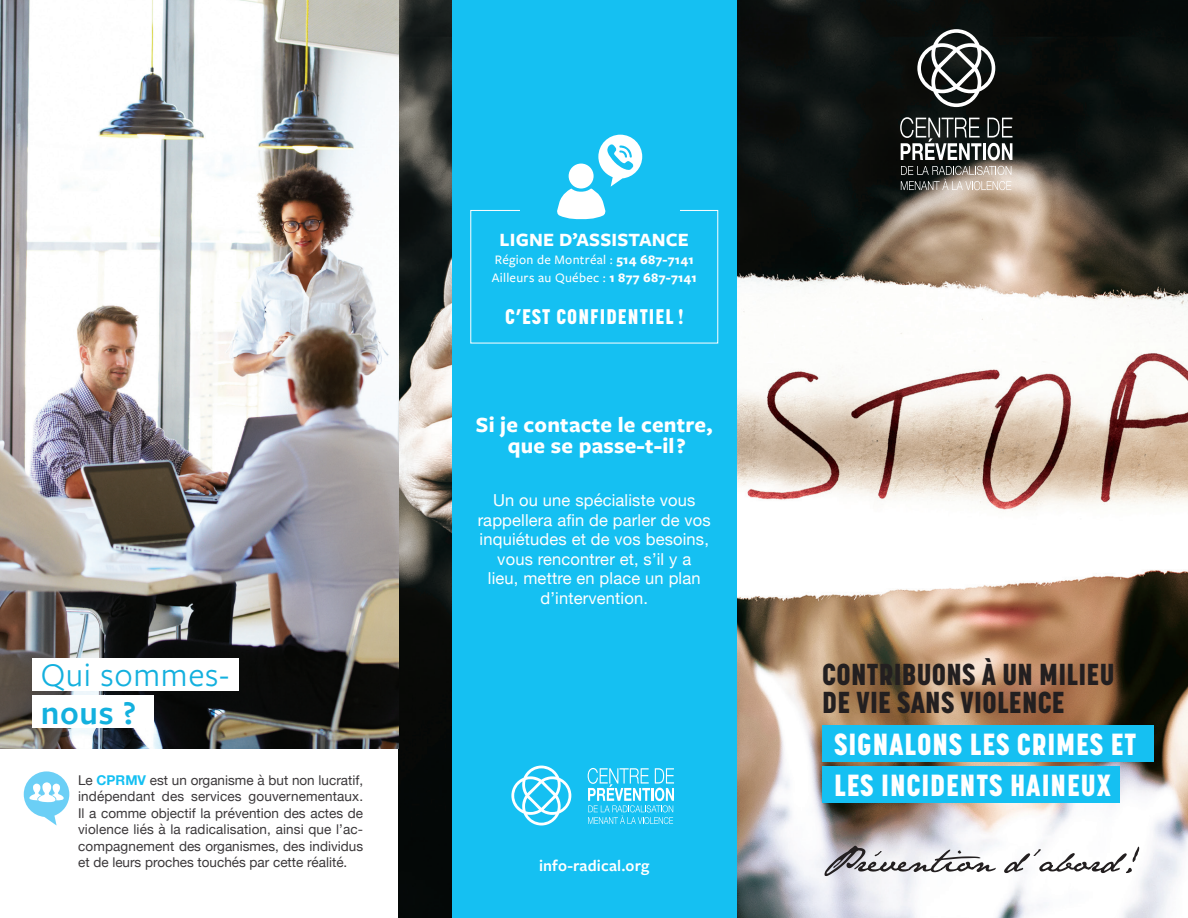
<style>
.page{position:relative;width:1188px;height:918px;background:#fff}
.page>*{position:absolute;margin:0;border:0;box-sizing:border-box;transform-origin:0 0}
.TEXTE{font:34.5px "Freight Sans Pro";letter-spacing:.02em;color:#13b0de}
.TEXTE-2{font:600 34.5px "Freight Sans Pro";color:#13b0de}
.t1{font:800 30.3px "Korolev Condensed";letter-spacing:.03em;color:#fff}
.t2{font:800 30px/28.5px "Korolev Condensed";letter-spacing:.01em;color:#231f20}
.TEXTE-3{font:700 22.5px/21px "Freight Sans Pro";letter-spacing:.01em;color:#fff;text-align:center}
.TEXTE-4{font:800 21px "Korolev Condensed";letter-spacing:.05em;color:#fff}
.TEXTE-5{font:700 19.5px "Freight Sans Pro";letter-spacing:.01em;color:#fff}
.TEXTE-6{font:16.5px/19.5px "Helvetica Neue";letter-spacing:.01em;color:#fff;text-align:center}
.TEXTE-7{font:600 16.5px "Freight Sans Pro";letter-spacing:.01em;color:#fff}
.t3{font:13.5px/16.5px "Helvetica Neue";color:#3b383a;text-align:justify}
.TEXTE-8{font:500 13.5px "Freight Sans Pro";letter-spacing:.02em;color:#fff}
.s1{font-weight:700;color:#15c0f2}
.s2{font-weight:700}
</style>
<div class="page">
<img style="left:399px;top:0;width:789px;height:918px">
<img style="left:0;top:0;width:399px;height:749px">
<div style="left:452px;top:0;width:285px;height:918px;background:#15c0f2"></div>
<svg style="left:557px;top:135px;width:85px;height:84px"></svg>
<div style="left:822px;top:725px;width:332px;height:37px;background:#15c0f2"></div>
<div style="left:822px;top:766px;width:298px;height:37px;background:#15c0f2"></div>
<div style="left:32px;top:695px;width:121px;height:33px;background:#fff"></div>
<div style="left:32px;top:658px;width:207px;height:33px;background:#fff"></div>
<svg style="left:24px;top:771px;width:45px;height:55px"></svg>
<svg style="left:825px;top:846px;width:314px;height:30px"></svg>
<svg style="left:900px;top:117px;width:81px;height:43px"></svg>
<hr style="left:983px;top:143px;width:3px;height:17px;background:#fff">
<svg style="left:987px;top:118px;width:25px;height:42px"></svg>
<svg style="left:901px;top:166px;width:110px;height:24px;background:#8b847d"></svg>
<svg style="left:917px;top:29px;width:78px;height:78px"></svg>
<svg style="left:588px;top:768px;width:86px;height:56px"></svg>
<svg style="left:511px;top:766px;width:60px;height:60px"></svg>
<p class="TEXTE" style="left:41px;top:652px;width:190px">Qui sommes-</p>
<p class="TEXTE-2" style="left:41px;top:689px;width:97px">nous ?</p>
<p class="t3" style="left:78px;top:772px;width:287px">Le <span class="s1">CPRMV</span> est un organisme à but non lucratif, indépendant des services gouvernementaux.<br>Il a comme objectif la prévention des actes de violence liés à la radicalisation, ainsi que l’ac&shy;compagnement des organismes, des individus et de leurs proches touchés par cette réalité.</p>
<p class="TEXTE-5" style="left:500px;top:227px;width:191px">LIGNE D’ASSISTANCE</p>
<p class="TEXTE-8" style="left:495px;top:251px;width:200px">Région de Montréal : <span class="s2">514 687-7141</span></p>
<p class="TEXTE-8" style="left:492px;top:269px;width:207px">Ailleurs au Québec : <span class="s2">1 877 687-7141</span></p>
<p class="TEXTE-4" style="left:505px;top:303px;width:179px">C’EST CONFIDENTIEL !</p>
<p class="TEXTE-3" style="left:476px;top:413px;width:239px">Si je contacte le centre, que se passe-t-il ?</p>
<p class="TEXTE-6" style="left:478px;top:491px;width:235px">Un ou une spécialiste vous rappellera afin de parler de vos inquiétudes et de vos besoins, vous rencontrer et, s’il y a<br>lieu, mettre en place un plan d’intervention.</p>
<p class="TEXTE-7" style="left:539px;top:855px;width:112px">info-radical.org</p>
<p class="t2" style="left:822px;top:659px;width:294px">CONTRIBUONS À UN MILIEU<br>DE VIE SANS VIOLENCE</p>
<p class="t1" style="left:834px;top:726px;width:304px">SIGNALONS LES CRIMES ET</p>
<p class="t1" style="left:834px;top:767px;width:278px">LES INCIDENTS HAINEUX</p>
</div>
